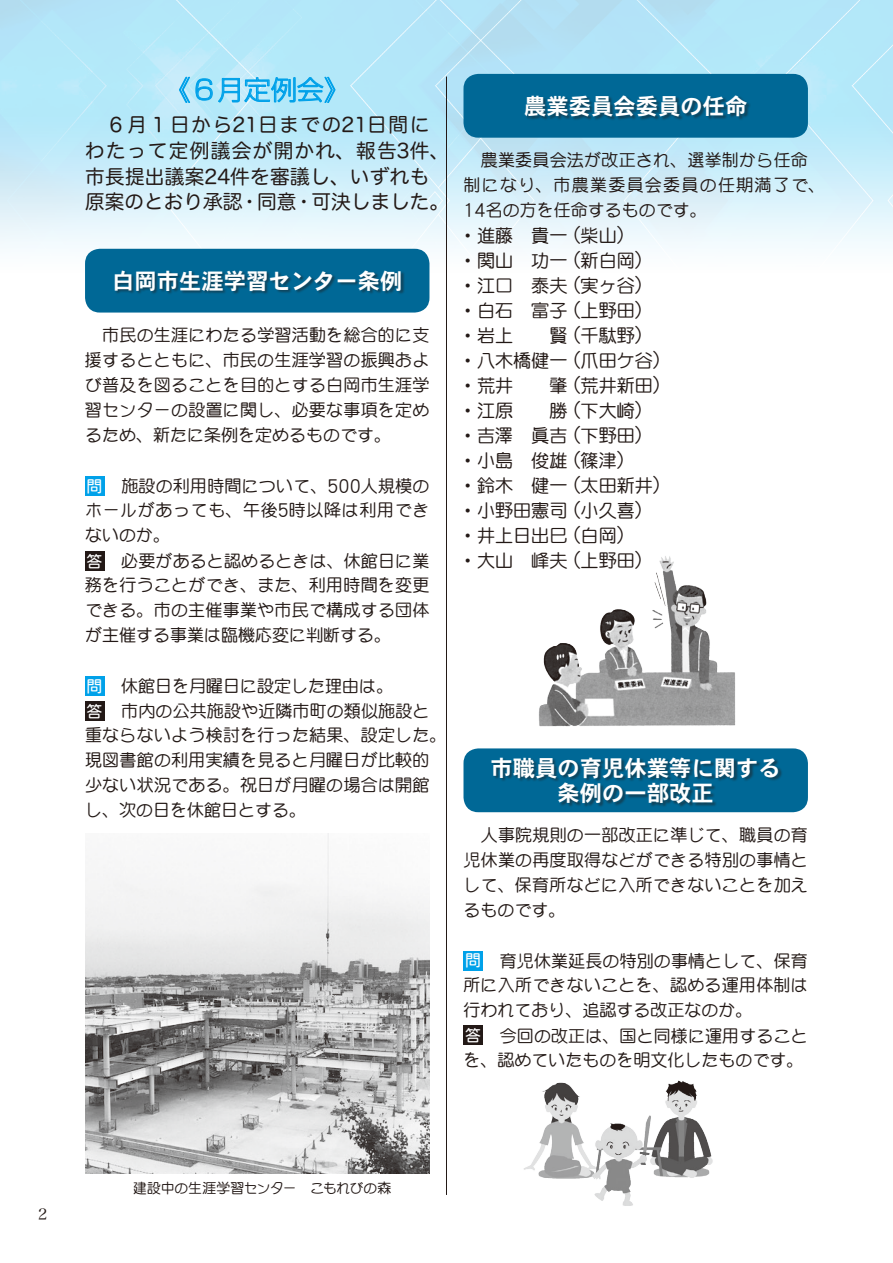
<style>
.page{position:relative;width:893px;height:1263px;background:#fff}
.page>*{position:absolute;margin:0;border:0;box-sizing:border-box;transform-origin:0 0}
.t1{font:300 26.55px "Shin Go Pro";color:#00a1e9}
.t2{font:22.35px/25.5px "DFPHS Gothic CID W7";color:#fff;text-align:center}
.t3{font:19.65px/25.8px "Hira Maru Pro W4";letter-spacing:.015em;color:#231916}
.t4{font:500 18px/25px "DFP Maru Gothic CID";color:#231916}
.t5{font:500 16.95px/25px "DFP Maru Gothic CID";letter-spacing:.015em;color:#231916}
.t6{font:15.45px "Hira Min Pro W3";color:#231916}
.t7{font:500 13.8px "DFP Maru Gothic CID";letter-spacing:-.01em;color:#231916}
.s1{font-family:"DFPHS Maru Gothic CID W4";font-weight:400;font-size:15.9px;color:#fff}
.s2{font-size:18.75px}
.s3{font-size:19.95px}
</style>
<div class="page">
<img style="left:0;top:0;width:893px;height:272px">
<div style="left:85px;top:249px;width:344px;height:64px;background:#006896;border-radius:15px"></div>
<div style="left:115px;top:270px;width:290px;height:25px;background:#231916;opacity:.5"></div>
<div style="left:85px;top:476px;width:19px;height:19px;background:#00a1e9"></div>
<div style="left:85px;top:551px;width:19px;height:19px;background:#231916"></div>
<div style="left:85px;top:676px;width:19px;height:19px;background:#00a1e9"></div>
<div style="left:85px;top:701px;width:19px;height:19px;background:#231916"></div>
<div style="left:463px;top:74px;width:345px;height:64px;background:#006896;border-radius:15px"></div>
<div style="left:525px;top:95px;width:226px;height:26px;background:#231916;opacity:.5"></div>
<div style="left:463px;top:748px;width:345px;height:64px;background:#006896;border-radius:15px"></div>
<div style="left:492px;top:757px;width:290px;height:51px;background:#231916;opacity:.5"></div>
<div style="left:463px;top:951px;width:20px;height:19px;background:#00a1e9"></div>
<div style="left:463px;top:1026px;width:20px;height:19px;background:#231916"></div>
<hr style="left:446px;top:77px;width:1px;height:1118px;background:#231916">
<img style="left:85px;top:833px;width:344px;height:341px">
<img style="left:524px;top:1080px;width:189px;height:126px">
<svg style="left:131px;top:1148px;width:154px;height:26px;background:#c4c4c4"></svg>
<div style="left:283px;top:1186px;width:13px;height:4px;border:3px solid #fff"></div>
<svg style="left:308px;top:1164px;width:86px;height:10px"></svg>
<svg style="left:178px;top:76px;width:158px;height:27px;background:#84d4f4"></svg>
<img style="left:539px;top:556px;width:197px;height:171px">
<h1 class="t1" style="left:164px;top:68px;width:188px">《６月定例会》</h1>
<p class="t3" style="left:85px;top:111px;width:366px">　６月１日から21日までの21日間にわたって定例議会が開かれ、報告3件、市長提出議案24件を審議し、いずれも原案のとおり承認・同意・可決しました。</p>
<h2 class="t2" style="left:112px;top:268px;width:292px">白岡市生涯学習センター条例</h2>
<p class="t5" style="left:85px;top:322px;width:346px;text-align:justify;text-indent:17px">市民の生涯にわたる学習活動を総合的に支援するとともに、市民の生涯学習の振興および普及を図ることを目的とする白岡市生涯学習センターの設置に関し、必要な事項を定めるため、新たに条例を定めるものです。</p>
<p class="t5" style="left:85px;top:473px;width:346px"><span class="s1">問</span> 施設の利用時間について、<span class="s2">500</span>人規模のホールがあっても、午後<span class="s2">5</span>時以降は利用できないのか。<br><span class="s1">答</span> 必要があると認めるときは、休館日に業</p>
<p class="t5" style="left:85px;top:572px;width:346px;text-align:justify">務を行うことができ、また、利用時間を変更できる。市の主催事業や市民で構成する団体が主催する事業は臨機応変に判断する。</p>
<p class="t5" style="left:85px;top:673px;width:363px"><span class="s1">問</span> 休館日を月曜日に設定した理由は。<br><span class="s1">答</span> 市内の公共施設や近隣市町の類似施設と重ならないよう検討を行った結果、設定した。現図書館の利用実績を見ると月曜日が比較的少ない状況である。祝日が月曜の場合は開館し、次の日を休館日とする。</p>
<h2 class="t2" style="left:524px;top:93px;width:225px">農業委員会委員の任命</h2>
<p class="t5" style="left:463px;top:147px;width:363px;text-indent:17px">農業委員会法が改正され、選挙制から任命制になり、市農業委員会委員の任期満了で、<br><span class="s2">14</span>名の方を任命するものです。</p>
<p class="t4" style="left:459px;top:223px;width:184px">・進藤 貴一 <span class="s3">(</span>柴山<span class="s3">)</span>・関山 功一 <span class="s3">(</span>新白岡<span class="s3">)</span>・江口 泰夫 <span class="s3">(</span>実ヶ谷<span class="s3">)</span>・白石 富子 <span class="s3">(</span>上野田<span class="s3">)</span>・岩上</p>
<p class="t4" style="left:459px;top:323px;width:202px;text-indent:90px">賢 <span class="s3">(</span>千駄野<span class="s3">)</span>・八木橋健一 <span class="s3">(</span>爪田ケ谷<span class="s3">)</span>・荒井</p>
<p class="t4" style="left:549px;top:373px;width:112px">肇 <span class="s3">(</span>荒井新田<span class="s3">)</span></p>
<p class="t4" style="left:459px;top:398px;width:202px;text-indent:90px">勝 <span class="s3">(</span>下大崎<span class="s3">)</span>・吉澤 眞吉 <span class="s3">(</span>下野田<span class="s3">)</span>・小島 俊雄 <span class="s3">(</span>篠津<span class="s3">)<br></span>・鈴木 健一 <span class="s3">(</span>太田新井<span class="s3">)</span>・小野田憲司 <span class="s3">(</span>小久喜<span class="s3">)</span>・井上日出巳 <span class="s3">(</span>白岡<span class="s3">)<br></span>・大山 峰夫 <span class="s3">(</span>上野田<span class="s3">)</span></p>
<p class="t4" style="left:459px;top:398px;width:56px">・江原</p>
<h2 class="t2" style="left:491px;top:755px;width:292px">市職員の育児休業等に関する条例の一部改正</h2>
<p class="t5" style="left:463px;top:822px;width:346px;text-align:justify;text-indent:17px">人事院規則の一部改正に準じて、職員の育児休業の再度取得などができる特別の事情として、保育所などに入所できないことを加えるものです。</p>
<p class="t5" style="left:463px;top:948px;width:346px"><span class="s1">問</span> 育児休業延長の特別の事情として、保育所に入所できないことを、認める運用体制は行われており、追認する改正なのか。<br><span class="s1">答</span> 今回の改正は、国と同様に運用すること</p>
<p class="t5" style="left:463px;top:1047px;width:342px">を、認めていたものを明文化したものです。</p>
<p class="t6" style="left:38px;top:1201px;width:11px">2</p>
<p class="t7" style="left:133px;top:1181px;width:260px">建設中の生涯学習センター こもれびの森</p>
</div>
